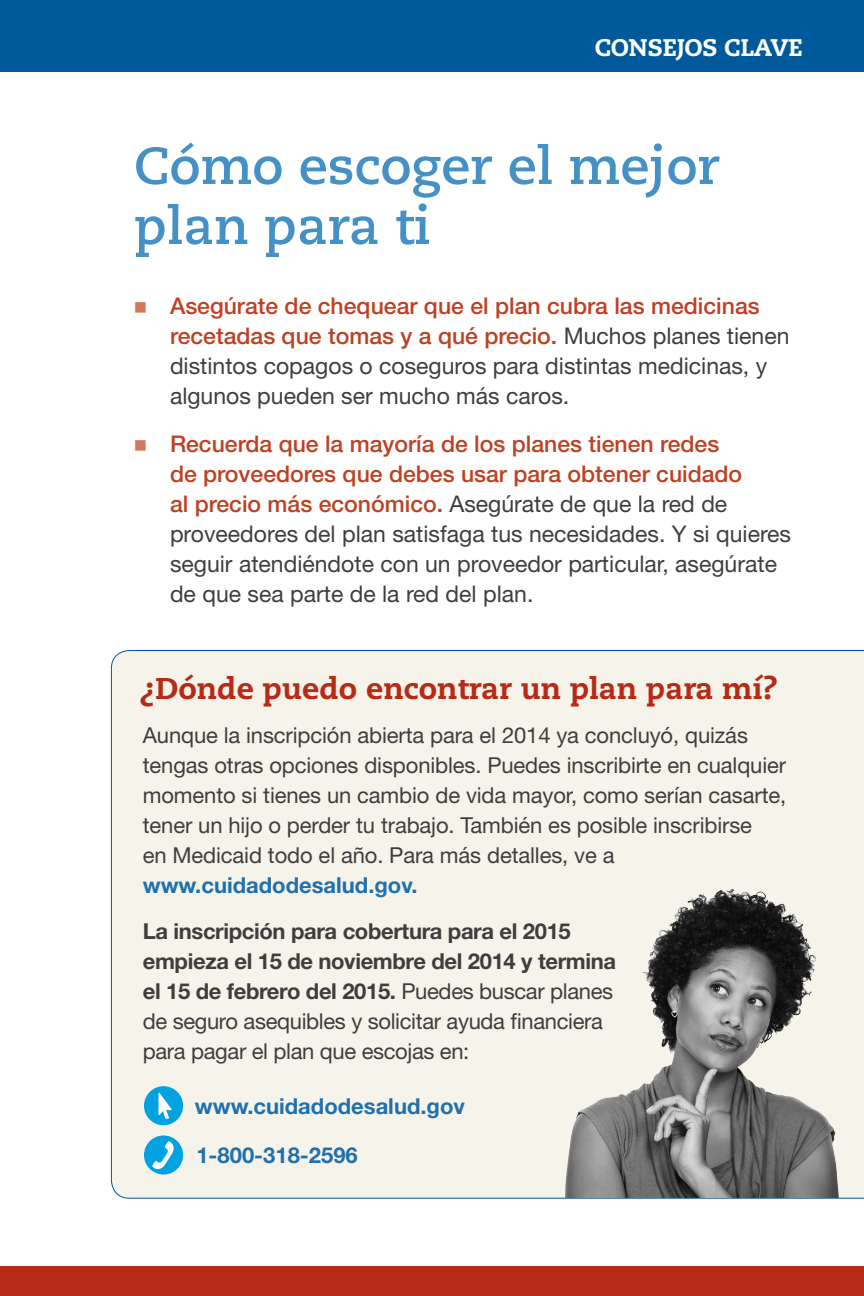
<style>
.page{position:relative;width:864px;height:1296px;background:#fff}
.page>*{position:absolute;margin:0;border:0;box-sizing:border-box;transform-origin:0 0}
.t1{font:700 52px/60px "Caecilia LT Std";color:#4591c6}
.t2{font:800 30px "Caecilia LT Std";color:#b62a16}
.t3{font:800 24px "Caecilia LT Std";letter-spacing:-.01em;color:#fff}
.t4{font:23px/30px "Helvetica Neue LT Std";color:#3e3e3f}
.t5{font:22px/30px "Helvetica Neue LT Std";letter-spacing:-.005em;color:#3e3e3f}
.t6{font:700 22px/30px "Helvetica Neue LT Std";letter-spacing:-.015em;color:#3e3e3f}
.t7{font:700 22px "Helvetica Neue LT Std";color:#2070ac}
.s1{font-weight:500;color:#bd4123}
.s2{font-weight:400}
</style>
<div class="page">
<div style="left:0;top:0;width:864px;height:72px;background:#00599b"></div>
<div style="left:0;top:1266px;width:864px;height:30px;background:#b62a16"></div>
<div style="left:111px;top:650px;width:753px;height:549px;background:#f6f3ea"></div>
<img style="left:559px;top:884px;width:289px;height:314px">
<div style="left:144px;top:1135px;width:39px;height:40px;background:#00a2e1;border-radius:50%"></div>
<svg style="left:151px;top:1141px;width:23px;height:30px"></svg>
<div style="left:144px;top:1086px;width:39px;height:39px;background:#00a2e1;border-radius:50%"></div>
<svg style="left:158px;top:1093px;width:14px;height:26px"></svg>
<p class="t3" style="left:595px;top:33px;width:210px">CONSEJOS CLAVE</p>
<h1 class="t1" style="left:134px;top:137px;width:587px">Cómo escoger el mejor plan para ti</h1>
<p class="t4" style="left:170px;top:291px;width:621px"><span class="s1">Asegúrate de chequear que el plan cubra las medicinas recetadas que tomas y a qué precio.</span> Muchos planes tienen distintos copagos o coseguros para distintas medicinas, y algunos pueden ser mucho más caros.</p>
<p class="t4" style="left:170px;top:429px;width:623px"><span class="s1">Recuerda que la mayoría de los planes tienen redes<br>de proveedores que debes usar para obtener cuidado<br>al precio más económico.</span> Asegúrate de que la red de proveedores del plan satisfaga tus necesidades. Y si quieres seguir atendiéndote con un proveedor particular, asegúrate de que sea parte de la red del plan.</p>
<h2 class="t2" style="left:141px;top:670px;width:638px">¿Dónde puedo encontrar un plan para mí?</h2>
<p class="t5" style="left:143px;top:720px;width:645px">Aunque la inscripción abierta para el 2014 ya concluyó, quizás tengas otras opciones disponibles. Puedes inscribirte en cualquier momento si tienes un cambio de vida mayor, como serían casarte, tener un hijo o perder tu trabajo. También es posible inscribirse<br>en Medicaid todo el año. Para más detalles, ve a</p>
<p class="t7" style="left:143px;top:872px;width:276px">www.cuidadodesalud.gov.</p>
<p class="t6" style="left:143px;top:916px;width:475px">La inscripción para cobertura para el 2015 empieza el 15 de noviembre del 2014 y termina el 15 de febrero del 2015. <span class="s2">Puedes buscar planes de seguro asequibles y solicitar ayuda financiera para pagar el plan que escojas en:</span></p>
<p class="t7" style="left:195px;top:1092px;width:272px">www.cuidadodesalud.gov</p>
<p class="t7" style="left:196px;top:1142px;width:163px">1-800-318-2596</p>
</div>
